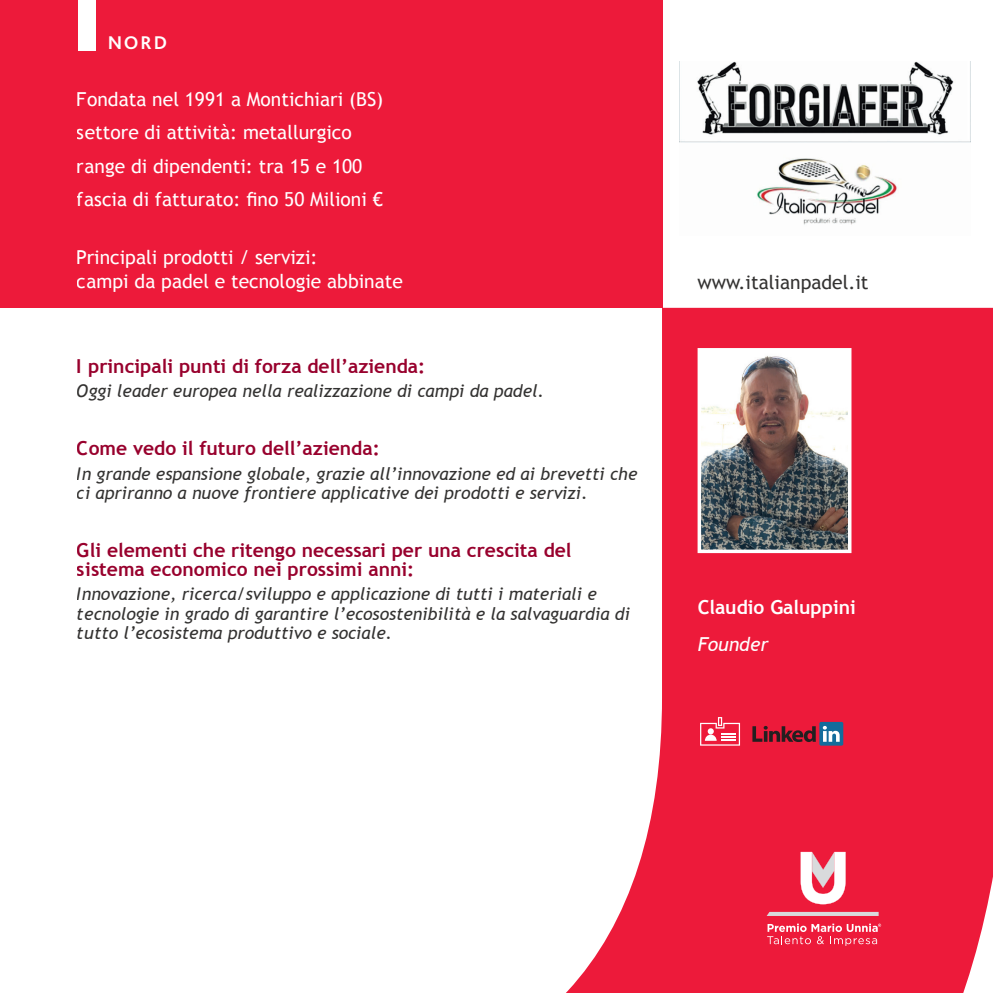
<style>
.page{position:relative;width:993px;height:993px;background:#fff}
.page>*{position:absolute;margin:0;border:0;box-sizing:border-box;transform-origin:0 0}
.t1{font:19.25px/33.2px "Trebuchet MS";color:#fff}
.t2{font:700 19.25px/19.2px "Trebuchet MS";color:#98012d}
.t3{font:19.25px "Trebuchet MS";color:#333231}
.t4{font:700 19.25px "Trebuchet MS";color:#fff}
.t5{font:italic 19.25px "Trebuchet MS";color:#fff}
.t6{font:700 19.25px "Bliss Pro";color:#fff}
.t7{font:italic 17.5px/19.2px "Trebuchet MS";color:#333231}
</style>
<div class="page">
<div style="left:0;top:0;width:662px;height:308px;background:#ed1a3a"></div>
<div style="left:78px;top:0;width:18px;height:51px;background:#fff"></div>
<svg style="left:567px;top:308px;width:425px;height:684px;fill:#ed1a3a"></svg>
<img style="left:702px;top:353px;width:144px;height:195px">
<div style="left:697px;top:348px;width:154px;height:205px;border:4px solid #fff"></div>
<svg style="left:766px;top:911px;width:112px;height:4px"></svg>
<svg style="left:766px;top:923px;width:114px;height:22px;background:#f04d66"></svg>
<svg style="left:800px;top:851px;width:45px;height:53px"></svg>
<img style="left:679px;top:62px;width:291px;height:163px">
<div style="left:819px;top:721px;width:24px;height:24px;background:#136c9c;border-radius:2px"></div>
<svg style="left:752px;top:725px;width:63px;height:16px"></svg>
<svg style="left:822px;top:725px;width:17px;height:16px"></svg>
<div style="left:717px;top:716px;width:5px;height:9px;background:#fdf1f3"></div>
<svg style="left:699px;top:718px;width:40px;height:27px"></svg>
<p class="t6" style="left:107px;top:31px;width:61px">NORD</p>
<p class="t1" style="left:77px;top:83px;width:308px">Fondata nel 1991 a Montichiari (BS) settore di attività: metallurgico range di dipendenti: tra 15 e 100 fascia di fatturato: fino 50 Milioni €</p>
<p class="t1" style="left:77px;top:245px;width:327px;line-height:24.5px">Principali prodotti / servizi:<br>campi da padel e tecnologie abbinate</p>
<p class="t2" style="left:77px;top:356px;width:350px">I principali punti di forza dell’azienda:</p>
<p class="t7" style="left:77px;top:381px;width:468px">Oggi leader europea nella realizzazione di campi da padel.</p>
<p class="t2" style="left:77px;top:438px;width:304px">Come vedo il futuro dell’azienda:</p>
<p class="t7" style="left:77px;top:463px;width:561px">In grande espansione globale, grazie all’innovazione ed ai brevetti che ci apriranno a nuove frontiere applicative dei prodotti e servizi.</p>
<p class="t2" style="left:77px;top:540px;width:496px">Gli elementi che ritengo necessari per una crescita del sistema economico nei prossimi anni:</p>
<p class="t7" style="left:77px;top:584px;width:554px">Innovazione, ricerca/sviluppo e applicazione di tutti i materiali e tecnologie in grado di garantire l’ecosostenibilità e la salvaguardia di tutto l’ecosistema produttivo e sociale.</p>
<p class="t3" style="left:697px;top:270px;width:172px">www.italianpadel.it</p>
<p class="t4" style="left:697px;top:594px;width:160px">Claudio Galuppini</p>
<p class="t5" style="left:697px;top:632px;width:72px">Founder</p>
</div>
